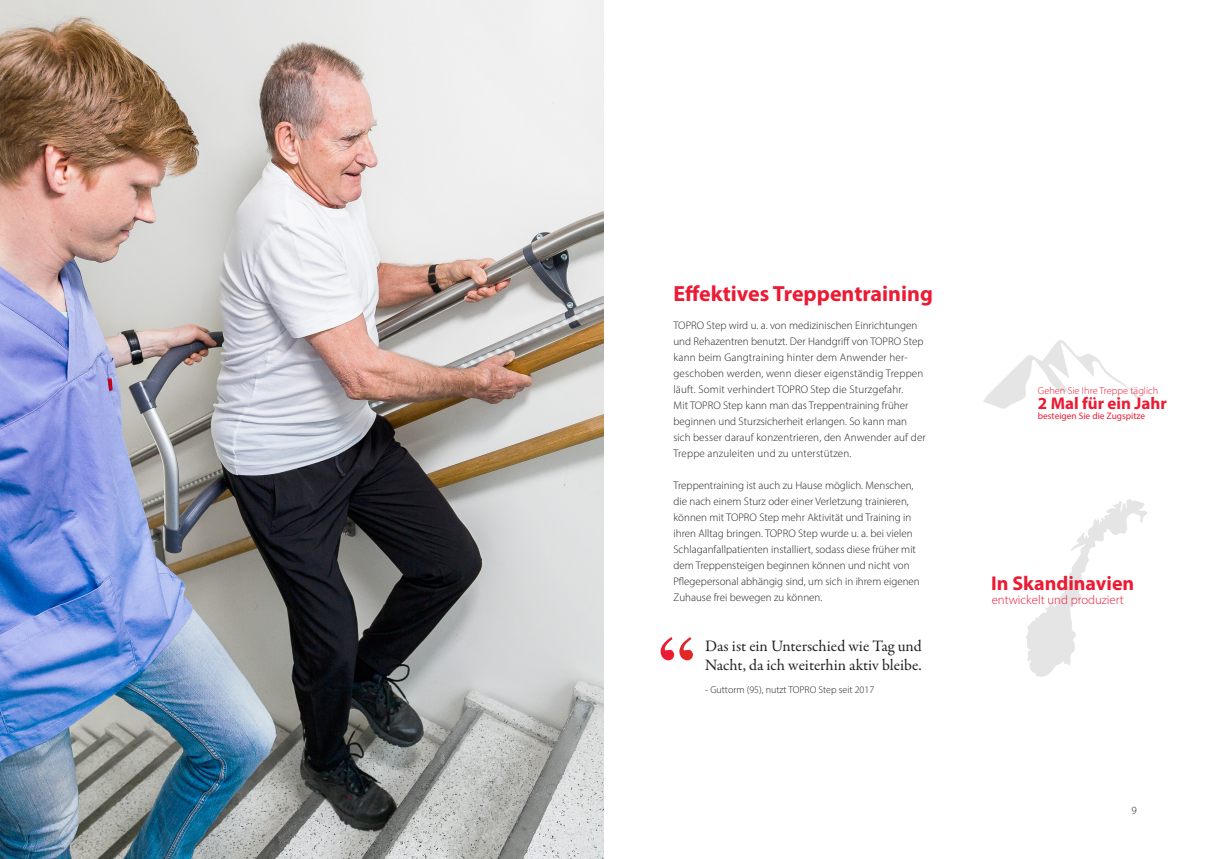
<style>
.page{position:relative;width:1208px;height:859px;background:#fff}
.page>*{position:absolute;margin:0;border:0;box-sizing:border-box;transform-origin:0 0}
.t1{font:700 22px "Myriad Pro";color:#ed1a33}
.t2{font:700 20px "Myriad Pro";color:#ed1a33}
.t3{font:700 16.9px "Myriad Pro";color:#ed1a33}
.t4{font:16px/19.2px "Garamond Premr Pro";color:#231f20}
.t5{font:300 12.7px "Myriad Pro";color:#ed1a33}
.t6{font:300 11px/16px "Myriad Pro";color:#231f20}
.t7{font:300 10.3px "Myriad Pro";color:#ed1a33}
.t8{font:300 10px "Myriad Pro";color:#231f20}
.t9{font:9.4px "Myriad Pro";color:#ed1a33}
</style>
<div class="page">
<img style="left:0;top:0;width:603px;height:859px">
<svg style="left:983px;top:340px;width:157px;height:69px"></svg>
<svg style="left:1026px;top:499px;width:121px;height:178px"></svg>
<p class="t1" style="left:673px;top:279px;width:261px">Effektives Treppentraining</p>
<p class="t6" style="left:673px;top:317px;width:254px">TOPRO Step wird u. a. von medizinischen Einrichtungen und Rehazentren benutzt. Der Handgriff von TOPRO Step kann beim Gangtraining hinter dem Anwender her&shy;geschoben werden, wenn dieser eigenständig Treppen läuft. Somit verhindert TOPRO Step die Sturzgefahr.<br>Mit TOPRO Step kann man das Treppentraining früher beginnen und Sturzsicherheit erlangen. So kann man sich besser darauf konzentrieren, den Anwender auf der Treppe anzuleiten und zu unterstützen.</p>
<p class="t6" style="left:673px;top:477px;width:248px">Treppentraining ist auch zu Hause möglich. Menschen, die nach einem Sturz oder einer Verletzung trainieren, können mit TOPRO Step mehr Aktivität und Training in ihren Alltag bringen. TOPRO Step wurde u. a. bei vielen Schlaganfallpatienten installiert, sodass diese früher mit dem Treppensteigen beginnen können und nicht von Pflegepersonal abhängig sind, um sich in ihrem eigenen Zuhause frei bewegen zu können.</p>
<p class="t4" style="left:705px;top:636px;width:218px">Das ist ein Unterschied wie Tag und<br>Nacht, da ich weiterhin aktiv bleibe.</p>
<p class="t8" style="left:705px;top:684px;width:171px">- Guttorm (95), nutzt TOPRO Step seit 2017</p>
<p class="t7" style="left:1037px;top:385px;width:122px">Gehen Sie Ihre Treppe täglich</p>
<p class="t3" style="left:1037px;top:392px;width:130px">2 Mal für ein Jahr</p>
<p class="t9" style="left:1037px;top:410px;width:109px">besteigen Sie die Zugspitze</p>
<p class="t2" style="left:991px;top:570px;width:145px">In Skandinavien</p>
<p class="t5" style="left:991px;top:592px;width:134px">entwickelt und produziert</p>
<p class="t6" style="left:1131px;top:803px;width:7px">9</p>
</div>
